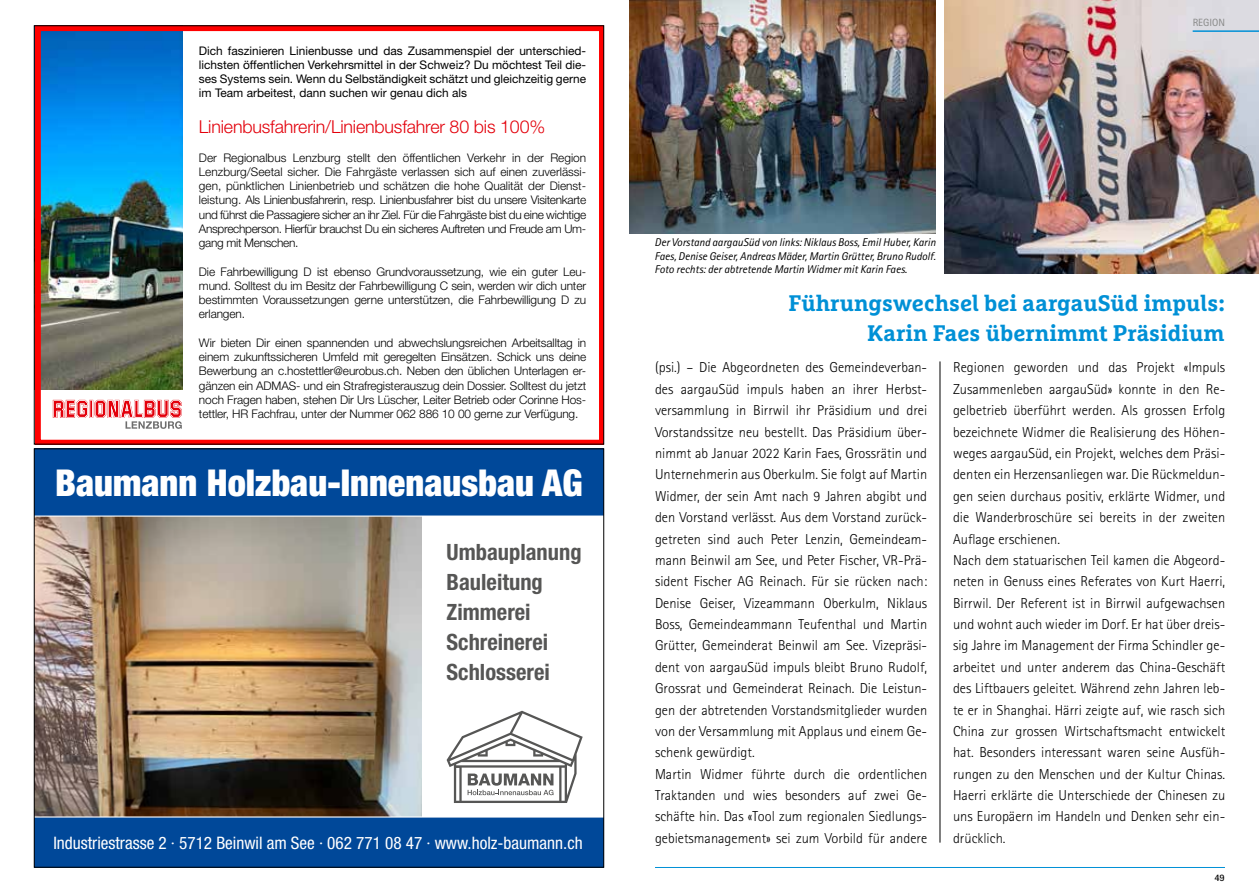
<style>
.page{position:relative;width:1259px;height:893px;background:#fff}
.page>*{position:absolute;margin:0;border:0;box-sizing:border-box;transform-origin:0 0}
.t1{font:900 condensed 37.05px "Helvetica Neue LT Std";color:#fff}
.t2{font:700 22.5px/30px "Marselis Slab Pro";color:#0090d6;text-align:right}
.t3{font:700 condensed 22.5px/30px "Helvetica Neue LT Std";color:#565655}
.t4{font:300 17.85px "Helvetica Neue LT Std";letter-spacing:-.01em;color:#e3000b}
.t5{font:condensed 17.25px "Helvetica Neue LT Std";color:#fff}
.t6{font:300 14.4px/21.3px "Rotis Sans Serif Std";color:#000}
.t7{font:300 11.85px/14.2px "Helvetica Neue LT Std";letter-spacing:-.01em;color:#000;text-align:justify}
.t8{font:11.85px/14.2px "Helvetica Neue LT Std";color:#000;text-align:justify}
.t9{font:italic 11.25px/13.5px "Rotis Sans Serif Std";color:#000;text-align:justify}
.t10{font:10.5px "Rotis Sans Serif Std";color:#868786}
.t11{font:700 9.9px "Rotis Sans Serif Std";color:#000}
</style>
<div class="page">
<svg style="left:36px;top:28px;width:566px;height:414px"></svg>
<img style="left:36px;top:517px;width:385px;height:299px">
<svg style="left:34px;top:442px;width:570px;height:75px;background:#154d94"></svg>
<div style="left:36px;top:816px;width:566px;height:49px;background:#004899"></div>
<svg style="left:446px;top:711px;width:137px;height:92px"></svg>
<img style="left:944px;top:0;width:315px;height:273px">
<img style="left:629px;top:0;width:306px;height:234px">
<hr style="left:939px;top:361px;width:1px;height:482px;background:#000">
<hr style="left:1192px;top:30px;width:67px;height:2px;background:#0090d6">
<hr style="left:655px;top:867px;width:570px;height:1px;background:#0090d6">
<p class="t8" style="left:199px;top:43px;width:389px">Dich faszinieren Linienbusse und das Zusammenspiel der unterschied&shy;lichsten öffentlichen Verkehrsmittel in der Schweiz? Du möchtest Teil die&shy;ses Systems sein. Wenn du Selbständigkeit schätzt und gleichzeitig gerne im Team arbeitest, dann suchen wir genau dich als</p>
<p class="t4" style="left:199px;top:116px;width:348px">Linienbusfahrerin/Linienbusfahrer 80 bis 100%</p>
<p class="t7" style="left:199px;top:150px;width:389px">Der Regionalbus Lenzburg stellt den öffentlichen Verkehr in der Region Lenzburg/Seetal sicher. Die Fahrgäste verlassen sich auf einen zuverlässi&shy;gen, pünktlichen Linienbetrieb und schätzen die hohe Qualität der Dienst&shy;leistung. Als Linienbusfahrerin, resp. Linienbusfahrer bist du unsere Visitenkarte und führst die Passagiere sicher an ihr Ziel. Für die Fahrgäste bist du eine wichtige Ansprechperson. Hierfür brauchst Du ein sicheres Auftreten und Freude am Um&shy;gang mit Menschen.</p>
<p class="t7" style="left:199px;top:264px;width:389px">Die Fahrbewilligung D ist ebenso Grundvoraussetzung, wie ein guter Leu&shy;mund. Solltest du im Besitz der Fahrbewilligung C sein, werden wir dich unter bestimmten Voraussetzungen gerne unterstützen, die Fahrbewilligung D zu erlangen.</p>
<p class="t7" style="left:199px;top:335px;width:389px">Wir bieten Dir einen spannenden und abwechslungsreichen Arbeitsalltag in einem zukunftssicheren Umfeld mit geregelten Einsätzen. Schick uns deine Bewerbung an c.hostettler@eurobus.ch. Neben den üblichen Unterlagen er&shy;gänzen ein ADMAS- und ein Strafregisterauszug dein Dossier. Solltest du jetzt noch Fragen haben, stehen Dir Urs Lüscher, Leiter Betrieb oder Corinne Hos&shy;tettler, HR Fachfrau, unter der Nummer 062 886 10 00 gerne zur Verfügung.</p>
<h1 class="t1" style="left:55px;top:460px;width:529px">Baumann Holzbau-Innenausbau AG</h1>
<h2 class="t3" style="left:446px;top:536px;width:136px">Umbauplanung<br>Bauleitung<br>Zimmerei<br>Schreinerei<br>Schlosserei</h2>
<p class="t5" style="left:53px;top:833px;width:531px">Industriestrasse 2 · 5712 Beinwil am See · 062 771 08 47 · www.holz-baumann.ch</p>
<p class="t10" style="left:1192px;top:16px;width:34px">REGION</p>
<p class="t9" style="left:654px;top:236px;width:283px">Der Vorstand aargauSüd von links: Niklaus Boss, Emil Huber, Karin Faes, Denise Geiser, Andreas Mäder, Martin Grütter, Bruno Rudolf.<br>Foto rechts: der abtretende Martin Widmer mit Karin Faes.</p>
<h2 class="t2" style="left:788px;top:288px;width:438px">Führungswechsel bei aargauSüd impuls:<br>Karin Faes übernimmt Präsidium</h2>
<p class="t6" style="left:655px;top:357px;width:274px">(psi.) – Die Abgeordneten des Gemeindeverban&shy;des aargauSüd impuls haben an ihrer Herbst&shy;versammlung in Birrwil ihr Präsidium und drei Vorstandssitze neu bestellt. Das Präsidium über&shy;nimmt ab Januar 2022 Karin Faes, Grossrätin und Unternehmerin aus Oberkulm. Sie folgt auf Martin Widmer, der sein Amt nach 9 Jahren abgibt und den Vorstand verlässt. Aus dem Vorstand zurück&shy;getreten sind auch Peter Lenzin, Gemeindeam&shy;mann Beinwil am See, und Peter Fischer, VR-Prä&shy;sident Fischer AG Reinach. Für sie rücken nach:<br>Denise Geiser, Vizeammann Oberkulm, Niklaus Boss, Gemeindeammann Teufenthal und Martin Grütter, Gemeinderat Beinwil am See. Vizepräsi&shy;dent von aargauSüd impuls bleibt Bruno Rudolf, Grossrat und Gemeinderat Reinach. Die Leistun&shy;gen der abtretenden Vorstandsmitglieder wurden von der Versammlung mit Applaus und einem Ge&shy;schenk gewürdigt.<br>Martin Widmer führte durch die ordentlichen Traktanden und wies besonders auf zwei Ge&shy;schäfte hin. Das «Tool zum regionalen Siedlungs&shy;gebietsmanagement» sei zum Vorbild für andere</p>
<p class="t6" style="left:953px;top:357px;width:274px">Regionen geworden und das Projekt «Impuls Zusammenleben aargauSüd» konnte in den Re&shy;gelbetrieb überführt werden. Als grossen Erfolg bezeichnete Widmer die Realisierung des Höhen&shy;weges aargauSüd, ein Projekt, welches dem Präsi&shy;denten ein Herzensanliegen war. Die Rückmeldun&shy;gen seien durchaus positiv, erklärte Widmer, und die Wanderbroschüre sei bereits in der zweiten Auflage erschienen.<br>Nach dem statuarischen Teil kamen die Abgeord&shy;neten in Genuss eines Referates von Kurt Haerri, Birrwil. Der Referent ist in Birrwil aufgewachsen und wohnt auch wieder im Dorf. Er hat über dreis&shy;sig Jahre im Management der Firma Schindler ge&shy;arbeitet und unter anderem das China-Geschäft des Liftbauers geleitet. Während zehn Jahren leb&shy;te er in Shanghai. Härri zeigte auf, wie rasch sich China zur grossen Wirtschaftsmacht entwickelt hat. Besonders interessant waren seine Ausfüh&shy;rungen zu den Menschen und der Kultur Chinas.<br>Haerri erklärte die Unterschiede der Chinesen zu uns Europäern im Handeln und Denken sehr ein&shy;drücklich.</p>
<p class="t11" style="left:1214px;top:871px;width:12px">49</p>
</div>
